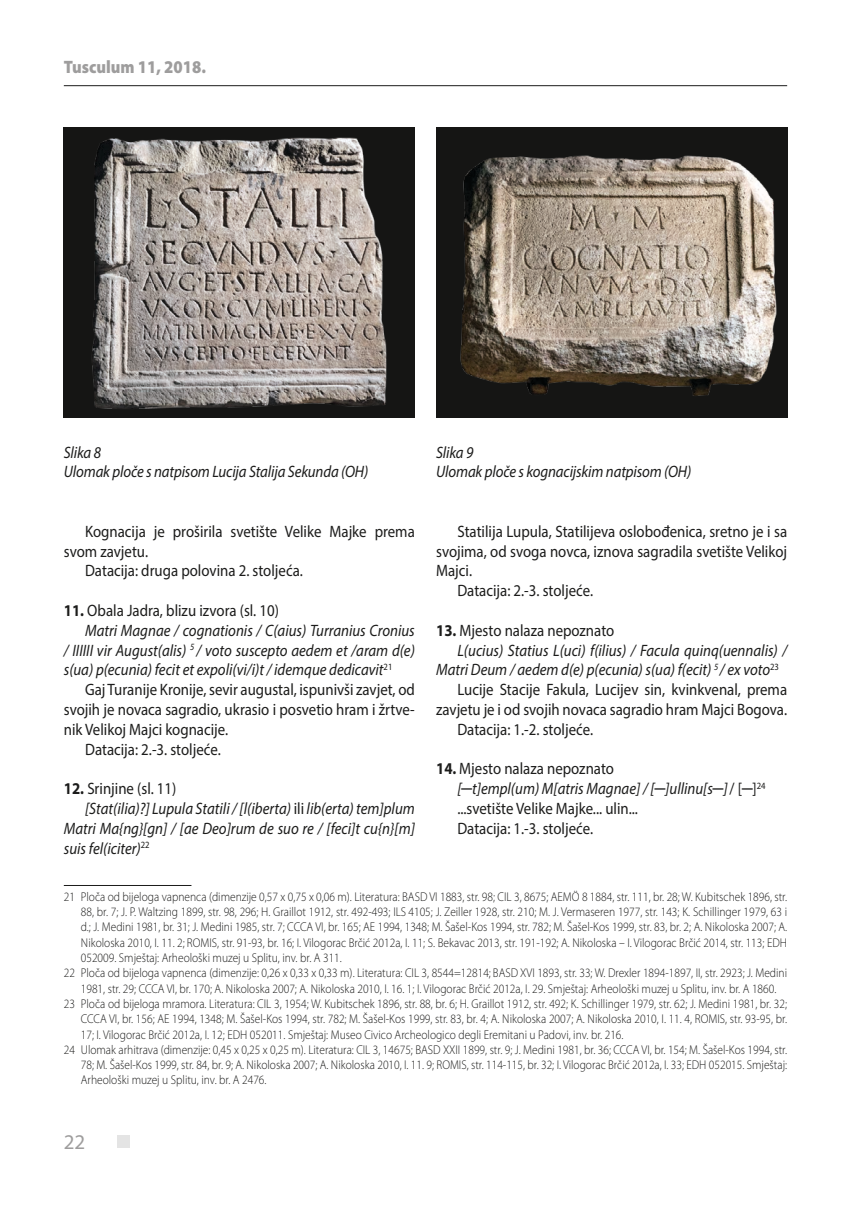
<style>
.page{position:relative;width:851px;height:1212px;background:#fff}
.page>*{position:absolute;margin:0;border:0;box-sizing:border-box;transform-origin:0 0}
.t1{font:21px "Myriad Pro";color:#9e9d9d}
.t2{font:900 18px "Myriad Pro";color:#9e9d9d;scale:.9 1}
.t3{font:16.5px/19.8px "Myriad Pro";color:#1c1c1b;scale:.9 1}
.t4{font:italic 16.5px/19.8px "Myriad Pro";color:#1c1c1b;scale:.9 1}
.t5{font:300 12.75px "Myriad Pro";color:#1c1c1b;scale:.9 1}
.s1{font-weight:700}
.s2{font-style:normal}
.s3{font-style:italic}
.s4{font-family:"Times New Roman";font-style:italic}
.s5{font-family:"Times New Roman"}
</style>
<div class="page">
<hr style="left:64px;top:85px;width:723px;height:1px;background:#1c1c1b">
<div style="left:117px;top:1135px;width:13px;height:13px;background:#e4e4e4"></div>
<hr style="left:64px;top:885px;width:127px;height:1px;background:#1c1c1b">
<div style="left:64px;top:128px;width:351px;height:290px;background:#151514"></div>
<img style="left:92px;top:137px;width:295px;height:272px">
<div style="left:436px;top:128px;width:351px;height:290px;background:#151514"></div>
<img style="left:460px;top:155px;width:317px;height:241px">
<h2 class="t2" style="left:64px;top:57px;width:159px">Tusculum 11, 2018.</h2>
<p class="t4" style="left:64px;top:442px;width:340px">Slika 8<br>Ulomak ploče s natpisom Lucija Stalija Sekunda (OH)</p>
<p class="t4" style="left:436px;top:442px;width:285px">Slika 9<br>Ulomak ploče s kognacijskim natpisom (OH)</p>
<p class="t3" style="left:85px;top:521px;width:368px">Kognacija je proširila svetište Velike Majke prema</p>
<p class="t3" style="left:64px;top:541px;width:95px">svom zavjetu.</p>
<p class="t3" style="left:85px;top:561px;width:243px">Datacija: druga polovina 2. stoljeća.</p>
<p class="t3" style="left:64px;top:600px;width:240px"><span class="s1">11.</span> Obala Jadra, blizu izvora (sl. 10)</p>
<p class="t4" style="left:85px;top:620px;width:368px">Matri Magnae / cognationis / C(aius) Turranius Cronius</p>
<p class="t4" style="left:64px;top:640px;width:391px">/ IIIIII vir August(alis) <sup>5</sup> / voto suscepto aedem et /aram d(e)</p>
<p class="t4" style="left:64px;top:660px;width:366px">s(ua) p(ecunia) fecit et expoli(vi/i)t / idemque dedicavit<sup>21</sup></p>
<p class="t3" style="left:85px;top:679px;width:368px">Gaj Turanije Kronije, sevir augustal, ispunivši zavjet, od</p>
<p class="t3" style="left:64px;top:699px;width:391px">svojih je novaca sagradio, ukrasio i posvetio hram i žrtve-</p>
<p class="t3" style="left:64px;top:719px;width:184px">nik Velikoj Majci kognacije.</p>
<p class="t3" style="left:85px;top:739px;width:152px">Datacija: 2.-3. stoljeće.</p>
<p class="t3" style="left:64px;top:778px;width:126px"><span class="s1">12.</span> Srinjine (sl. 11)</p>
<p class="t4" style="left:85px;top:798px;width:368px">[Stat(ilia)?] Lupula Statili / [l(iberta) <span class="s2">ili</span> lib(erta) tem]plum</p>
<p class="t4" style="left:64px;top:818px;width:391px">Matri Ma{ng}[gn] / [ae Deo]rum de suo re / [feci]t cu{n}[m]</p>
<p class="t4" style="left:64px;top:838px;width:97px">suis fel(iciter)<sup>22</sup></p>
<p class="t5" style="left:64px;top:889px;width:805px">21 Ploča od bijeloga vapnenca (dimenzije 0,57 x 0,75 x 0,06 m). Literatura: BASD VI 1883, str. 98; CIL 3, 8675; AEMÖ 8 1884, str. 111, br. 28; W. Kubitschek 1896, str.</p>
<p class="t5" style="left:81px;top:905px;width:786px">88, br. 7; J. P. Waltzing 1899, str. 98, 296; H. Graillot 1912, str. 492-493; ILS 4105; J. Zeiller 1928, str. 210; M. J. Vermaseren 1977, str. 143; K. Schillinger 1979, 63 i</p>
<p class="t5" style="left:81px;top:920px;width:786px">d.; J. Medini 1981, br. 31; J. Medini 1985, str. 7; CCCA VI, br. 165; AE 1994, 1348; M. Šašel-Kos 1994, str. 782; M. Šašel-Kos 1999, str. 83, br. 2; A. Nikoloska 2007; A.</p>
<p class="t5" style="left:81px;top:935px;width:786px">Nikoloska 2010, I. 11. 2; ROMIS, str. 91-93, br. 16; I. Vilogorac Brčić 2012a, I. 11; S. Bekavac 2013, str. 191-192; A. Nikoloska – I. Vilogorac Brčić 2014, str. 113; EDH</p>
<p class="t5" style="left:81px;top:951px;width:291px">052009. Smještaj: Arheološki muzej u Splitu, inv. br. A 311.</p>
<p class="t5" style="left:64px;top:966px;width:805px">22 Ploča od bijeloga vapnenca (dimenzije: 0,26 x 0,33 x 0,33 m). Literatura: CIL 3, 8544=12814; BASD XVI 1893, str. 33; W. Drexler 1894-1897, II, str. 2923; J. Medini</p>
<p class="t5" style="left:81px;top:981px;width:774px">1981, str. 29; CCCA VI, br. 170; A. Nikoloska 2007; A. Nikoloska 2010, I. 16. 1; I. Vilogorac Brčić 2012a, I. 29. Smještaj: Arheološki muzej u Splitu, inv. br. A 1860.</p>
<p class="t5" style="left:64px;top:996px;width:805px">23 Ploča od bijeloga mramora. Literatura: CIL 3, 1954; W. Kubitschek 1896, str. 88, br. 6; H. Graillot 1912, str. 492; K. Schillinger 1979, str. 62; J. Medini 1981, br. 32;</p>
<p class="t5" style="left:81px;top:1012px;width:786px">CCCA VI, br. 156; AE 1994, 1348; M. Šašel-Kos 1994, str. 782; M. Šašel-Kos 1999, str. 83, br. 4; A. Nikoloska 2007; A. Nikoloska 2010, I. 11. 4, ROMIS, str. 93-95, br.</p>
<p class="t5" style="left:81px;top:1027px;width:604px">17; I. Vilogorac Brčić 2012a, I. 12; EDH 052011. Smještaj: Museo Civico Archeologico degli Eremitani u Padovi, inv. br. 216.</p>
<p class="t5" style="left:64px;top:1042px;width:805px">24 Ulomak arhitrava (dimenzije: 0,45 x 0,25 x 0,25 m). Literatura: CIL 3, 14675; BASD XXII 1899, str. 9; J. Medini 1981, br. 36; CCCA VI, br. 154; M. Šašel-Kos 1994, str.</p>
<p class="t5" style="left:81px;top:1058px;width:786px">78; M. Šašel-Kos 1999, str. 84, br. 9; A. Nikoloska 2007; A. Nikoloska 2010, I. 11. 9; ROMIS, str. 114-115, br. 32; I. Vilogorac Brčić 2012a, I. 33; EDH 052015. Smještaj:</p>
<p class="t5" style="left:81px;top:1073px;width:208px">Arheološki muzej u Splitu, inv. br. A 2476.</p>
<p class="t3" style="left:457px;top:521px;width:368px">Statilija Lupula, Statilijeva oslobođenica, sretno je i sa</p>
<p class="t3" style="left:436px;top:541px;width:391px">svojima, od svoga novca, iznova sagradila svetište Velikoj</p>
<p class="t3" style="left:436px;top:561px;width:41px">Majci.</p>
<p class="t3" style="left:457px;top:580px;width:152px">Datacija: 2.-3. stoljeće.</p>
<p class="t3" style="left:436px;top:620px;width:199px"><span class="s1">13.</span> Mjesto nalaza nepoznato</p>
<p class="t4" style="left:457px;top:640px;width:368px">L(ucius) Statius L(uci) f(ilius) / Facula quinq(uennalis) /</p>
<p class="t4" style="left:436px;top:660px;width:382px">Matri Deum / aedem d(e) p(ecunia) s(ua) f(ecit) <sup>5</sup> / ex voto<sup>23</sup></p>
<p class="t3" style="left:457px;top:679px;width:368px">Lucije Stacije Fakula, Lucijev sin, kvinkvenal, prema</p>
<p class="t3" style="left:436px;top:699px;width:391px">zavjetu je i od svojih novaca sagradio hram Majci Bogova.</p>
<p class="t3" style="left:457px;top:719px;width:152px">Datacija: 1.-2. stoljeće.</p>
<p class="t3" style="left:457px;top:759px;width:344px;text-indent:-21px"><span class="s1">14.</span> Mjesto nalaza nepoznato<br><span class="s3">[</span><span class="s4">─</span><span class="s3">t]empl(um) M[atris Magnae] / [</span><span class="s4">─</span><span class="s3">]ullinu[s</span><span class="s4">─</span><span class="s3">]</span>/ [<span class="s5">─</span>]<sup>24 </sup>...svetište Velike Majke... ulin...<br>Datacija: 1.-3. stoljeće.</p>
<h1 class="t1" style="left:64px;top:1128px;width:23px">22</h1>
</div>
